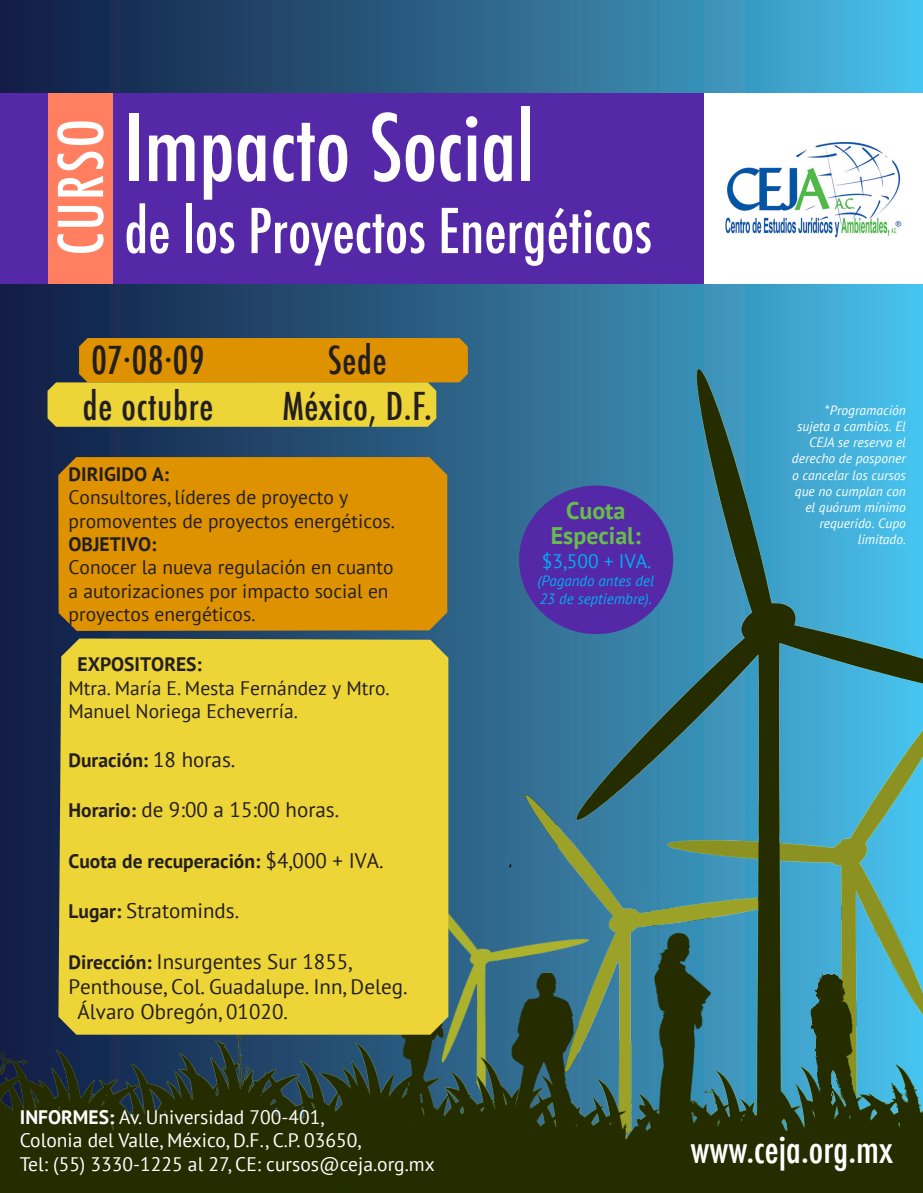
<style>
.page{position:relative;width:923px;height:1193px;background:#fff}
.page>*{position:absolute;margin:0;border:0;box-sizing:border-box;transform-origin:0 0}
.t1{font:500 condensed 90px "Futura";color:#fff}
.t2{font:500 condensed 60px "Futura";color:#fff}
.t3{font:500 condensed 37.5px "Futura";letter-spacing:.02em;color:#231f20}
.t4{font:500 condensed 37.5px "Futura";color:#fff}
.t5{font:700 24px "PT Sans";color:#67bd4a}
.t6{font:21px "PT Sans";color:#231f20}
.t7{font:19.5px/23.4px "PT Sans";color:#231f20}
.t8{font:19.5px "PT Sans";color:#fff}
.t9{font:700 19.5px "PT Sans";color:#231f20}
.t10{font:19.5px "PT Sans";color:#00aeef}
.t11{font:italic 15px "PT Sans";color:#00aeef}
.t12{font:italic 13.5px/16.2px "PT Sans";color:#fff;text-align:right}
.s1{font-weight:700}
.s2{font-weight:400;font-size:21px}
.s3{font-weight:700;font-size:19.5px}
.s4{font-style:normal}
</style>
<div class="page">
<img style="left:0;top:0;width:922px;height:1192px">
<svg style="left:48px;top:338px;width:419px;height:89px;background:#d4a922"></svg>
<svg style="left:58px;top:638px;width:390px;height:396px;background:#cebc3c"></svg>
<div style="left:58px;top:457px;width:389px;height:174px;background:#df9200"></div>
<div style="left:519px;top:485px;width:154px;height:149px;background:#5528a8;border-radius:50%"></div>
<div style="left:0;top:93px;width:922px;height:191px;background:#5528a8"></div>
<div style="left:704px;top:93px;width:218px;height:191px;background:#fff"></div>
<div style="left:48px;top:93px;width:65px;height:191px;background:#ff7f60"></div>
<img style="left:725px;top:142px;width:177px;height:96px">
<div style="left:68px;top:647px;width:375px;height:380px;background:#edd437"></div>
<p class="t2" style="left:42px;top:255px;width:138px;rotate:-90deg">CURSO</p>
<p class="t1" style="left:125px;top:90px;width:411px">Impacto Social</p>
<p class="t2" style="left:125px;top:192px;width:528px">de los Proyectos Energéticos</p>
<p class="t3" style="left:91px;top:336px;width:115px">07·08·09</p>
<p class="t3" style="left:83px;top:381px;width:132px">de octubre</p>
<p class="t3" style="left:328px;top:336px;width:60px">Sede</p>
<p class="t3" style="left:282px;top:381px;width:151px">México, D.F.</p>
<p class="t9" style="left:68px;top:461px;width:102px">DIRIGIDO A:</p>
<p class="t7" style="left:68px;top:485px;width:328px">Consultores, líderes de proyecto y promoventes de proyectos energéticos.<br><span class="s1">OBJETIVO:</span></p>
<p class="t7" style="left:68px;top:555px;width:326px">Conocer la nueva regulación en cuanto a autorizaciones por impacto social en proyectos energéticos.</p>
<p class="t9" style="left:77px;top:651px;width:126px">EXPOSITORES:</p>
<p class="t7" style="left:68px;top:675px;width:322px">Mtra. María E. Mesta Fernández y Mtro.<br>Manuel Noriega Echeverría.</p>
<p class="t9" style="left:68px;top:747px;width:168px">Duración: <span class="s2">18 horas.</span></p>
<p class="t6" style="left:68px;top:796px;width:272px"><span class="s3">Horario:</span> de 9:00 a 15:00 horas.</p>
<p class="t9" style="left:68px;top:847px;width:316px">Cuota de recuperación: <span class="s2">$4,000 + IVA.</span></p>
<p class="t6" style="left:68px;top:897px;width:172px"><span class="s3">Lugar:</span> Stratominds.</p>
<p class="t6" style="left:68px;top:947px;width:285px"><span class="s3">Dirección:</span> Insurgentes Sur 1855,</p>
<p class="t6" style="left:68px;top:972px;width:340px">Penthouse, Col. Guadalupe. Inn, Deleg.</p>
<p class="t6" style="left:77px;top:998px;width:212px">Álvaro Obregón, 01020.</p>
<p class="t8" style="left:20px;top:1104px;width:306px"><span class="s1">INFORMES:</span> Av. Universidad 700-401,</p>
<p class="t8" style="left:20px;top:1127px;width:343px">Colonia del Valle, México, D.F., C.P. 03650,</p>
<p class="t8" style="left:20px;top:1151px;width:416px">Tel: (55) 3330-1225 al 27, CE: cursos@ceja.org.mx</p>
<p class="t5" style="left:566px;top:494px;width:61px">Cuota</p>
<p class="t5" style="left:550px;top:520px;width:92px">Especial:</p>
<p class="t10" style="left:541px;top:548px;width:111px">$3,500 + IVA.</p>
<p class="t11" style="left:537px;top:570px;width:118px">(Pagando antes del</p>
<p class="t11" style="left:539px;top:588px;width:114px">23 de septiembre).</p>
<p class="t12" style="left:791px;top:401px;width:115px"><span class="s4">*</span>Programación sujeta a cambios. El<br>CEJA se reserva el derecho de posponer o cancelar los cursos que no cumplan con el quórum mínimo requerido. Cupo limitado.</p>
<p class="t4" style="left:690px;top:1124px;width:204px">www.ceja.org.mx</p>
</div>
